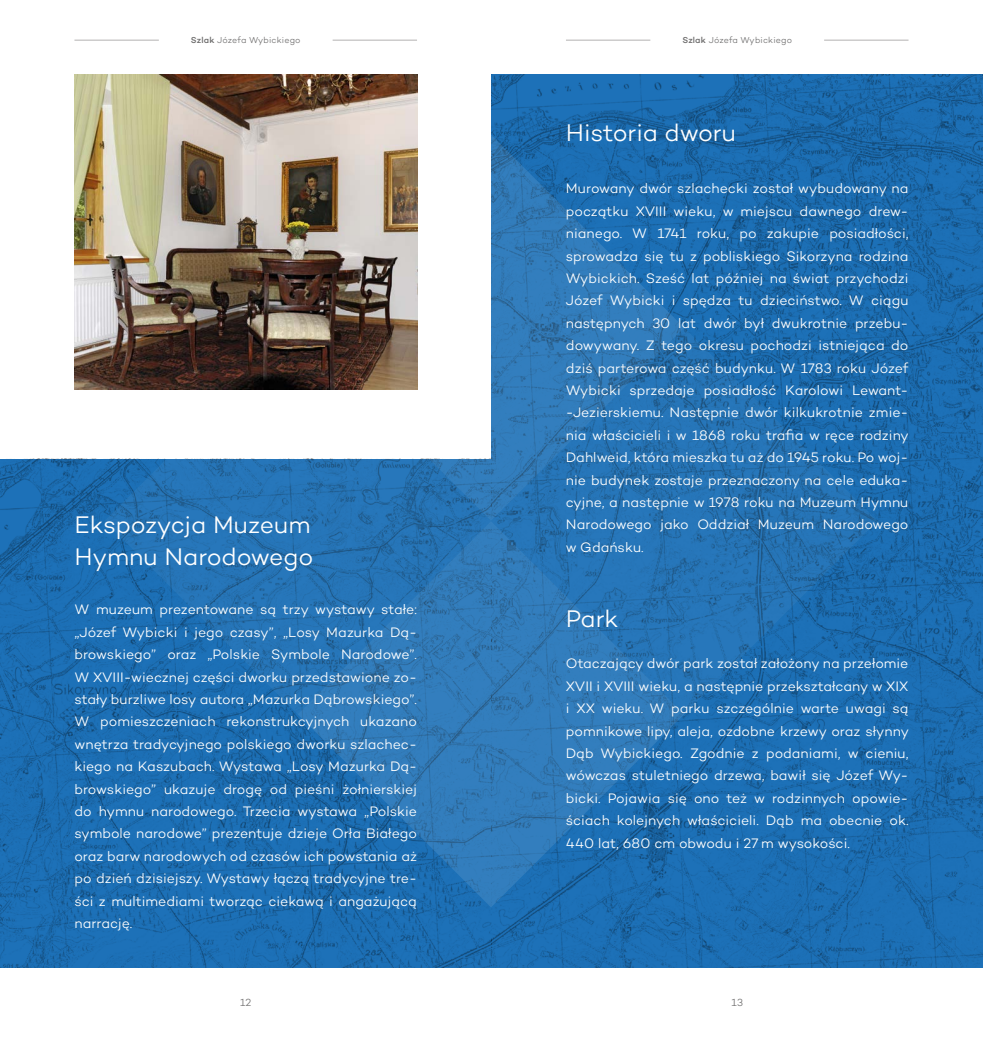
<style>
.page{position:relative;width:983px;height:1042px;background:#fff}
.page>*{position:absolute;margin:0;border:0;box-sizing:border-box;transform-origin:0 0}
.t1{font:300 24.5px/31.8px "Campton";letter-spacing:-.005em;color:#fff}
.t2{font:300 14px/22.4px "Campton";color:#fff;text-align:justify}
.t3{font:300 10.5px "Campton";color:#706f6f}
.t4{font:300 8.75px "Campton";letter-spacing:.015em;color:#706f6f}
.s1{font-weight:500}
</style>
<div class="page">
<img style="left:0;top:459px;width:491px;height:508px">
<img style="left:491px;top:74px;width:491px;height:893px">
<svg style="left:297px;top:714px;width:387px;height:193px;background:#2672b3"></svg>
<svg style="left:417px;top:135px;width:267px;height:193px"></svg>
<svg style="left:491px;top:328px;width:386px;height:386px;background:#2571b1"></svg>
<svg style="left:104px;top:328px;width:387px;height:386px"></svg>
<img style="left:74px;top:74px;width:343px;height:315px">
<hr style="left:823px;top:40px;width:85px;height:1px;background:#b3b2b2">
<hr style="left:332px;top:40px;width:85px;height:1px;background:#b3b2b2">
<hr style="left:566px;top:40px;width:84px;height:1px;background:#b3b2b2">
<hr style="left:74px;top:40px;width:85px;height:1px;background:#b3b2b2">
<p class="t4" style="left:191px;top:35px;width:111px"><span class="s1">Szlak</span> Józefa Wybickiego</p>
<p class="t4" style="left:682px;top:35px;width:111px"><span class="s1">Szlak</span> Józefa Wybickiego</p>
<h1 class="t1" style="left:74px;top:509px;width:240px">Ekspozycja Muzeum<br>Hymnu Narodowego</h1>
<p class="t2" style="left:74px;top:598px;width:344px">W muzeum prezentowane są trzy wystawy stałe: „Józef Wybicki i jego czasy”, „Losy Mazurka Dą&shy;browskiego” oraz „Polskie Symbole Narodowe”.<br>W XVIII-wiecznej części dworku przedstawione zo&shy;stały burzliwe losy autora „Mazurka Dąbrowskiego”.<br>W pomieszczeniach rekonstrukcyjnych ukazano wnętrza tradycyjnego polskiego dworku szlachec&shy;kiego na Kaszubach. Wystawa „Losy Mazurka Dą&shy;browskiego” ukazuje drogę od pieśni żołnierskiej do hymnu narodowego. Trzecia wystawa „Polskie symbole narodowe” prezentuje dzieje Orła Białego oraz barw narodowych od czasów ich powstania aż po dzień dzisiejszy. Wystawy łączą tradycyjne tre&shy;ści z multimediami tworząc ciekawą i angażującą narrację.</p>
<h1 class="t1" style="left:566px;top:116px;width:171px">Historia dworu</h1>
<p class="t2" style="left:566px;top:177px;width:344px">Murowany dwór szlachecki został wybudowany na początku XVIII wieku, w miejscu dawnego drew&shy;nianego. W 1741 roku, po zakupie posiadłości, sprowadza się tu z pobliskiego Sikorzyna rodzina Wybickich. Sześć lat później na świat przychodzi Józef Wybicki i spędza tu dzieciństwo. W ciągu następnych 30 lat dwór był dwukrotnie przebu&shy;dowywany. Z tego okresu pochodzi istniejąca do dziś parterowa część budynku. W 1783 roku Józef Wybicki sprzedaje posiadłość Karolowi Lewant--Jezierskiemu. Następnie dwór kilkukrotnie zmie&shy;nia właścicieli i w 1868 roku trafia w ręce rodziny Dahlweid, która mieszka tu aż do 1945 roku. Po woj&shy;nie budynek zostaje przeznaczony na cele eduka&shy;cyjne, a następnie w 1978 roku na Muzeum Hymnu Narodowego jako Oddział Muzeum Narodowego w Gdańsku.</p>
<h1 class="t1" style="left:566px;top:602px;width:54px">Park</h1>
<p class="t2" style="left:566px;top:652px;width:344px">Otaczający dwór park został założony na przełomie XVII i XVIII wieku, a następnie przekształcany w XIX i XX wieku. W parku szczególnie warte uwagi są pomnikowe lipy, aleja, ozdobne krzewy oraz słynny Dąb Wybickiego. Zgodnie z podaniami, w cieniu, wówczas stuletniego drzewa, bawił się Józef Wy&shy;bicki. Pojawia się ono też w rodzinnych opowie&shy;ściach kolejnych właścicieli. Dąb ma obecnie ok.<br>440 lat, 680 cm obwodu i 27 m wysokości.</p>
<p class="t3" style="left:240px;top:996px;width:13px">12</p>
<p class="t3" style="left:731px;top:996px;width:13px">13</p>
</div>
